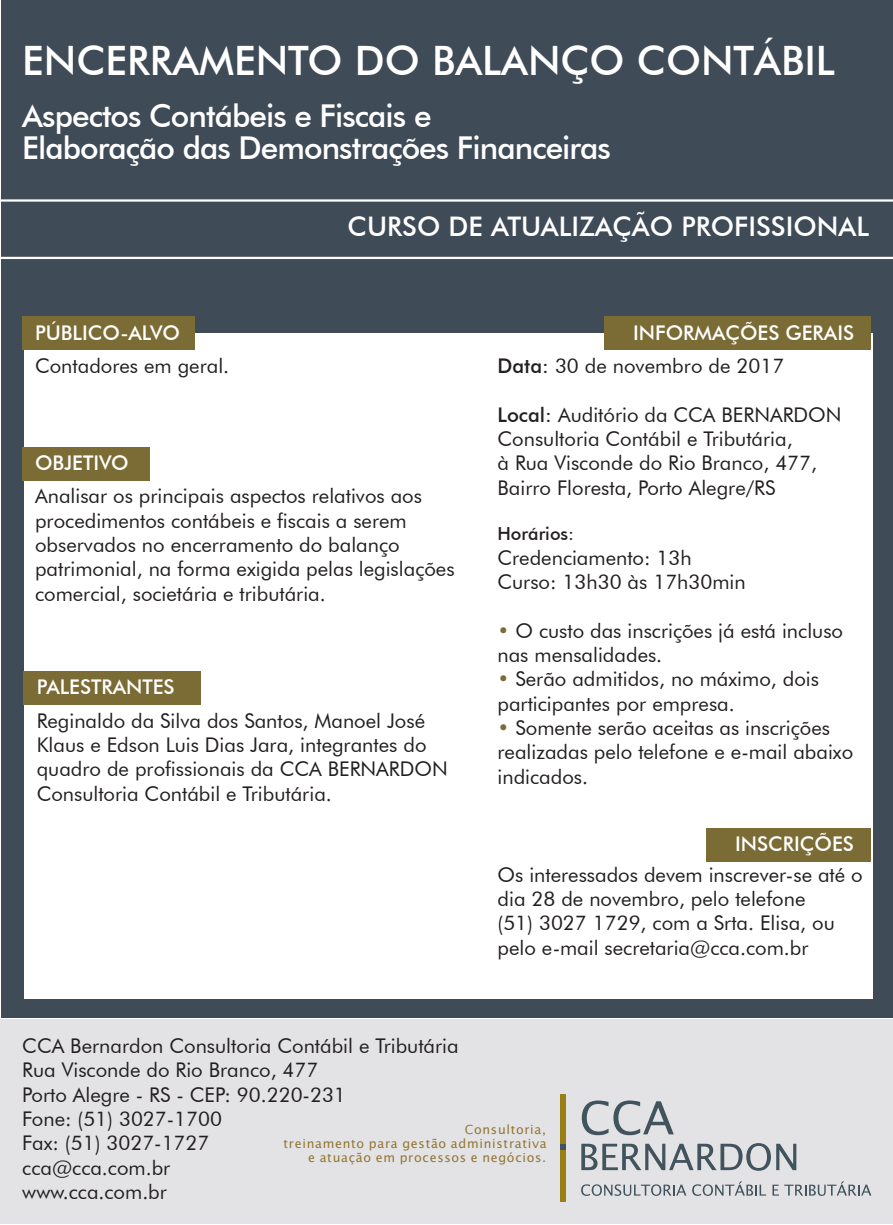
<style>
.page{position:relative;width:893px;height:1225px;background:#fff}
.page>*{position:absolute;margin:0;border:0;box-sizing:border-box;transform-origin:0 0}
.Título_1{font:500 40.5px "Futura BT";color:#fff}
.Título_2{font:500 31.5px "Futura BT";letter-spacing:-.03em;color:#fff}
.Título_Apoio{font:500 27px "Futura BT";color:#fff}
.Corpo{font:20.25px/24.3px "Futura BT";color:#231f20}
.Título_Secundário{font:500 20.25px "Futura BT";color:#fff}
.Rodapé{font:500 18px "Futura BT";color:#231f20}
.t1{font:12.6px/14.2px "Lucida Sans";letter-spacing:.055em;color:#937532;text-align:right}
.s1{font-weight:500}
.s2{color:#7b6b34}
</style>
<div class="page">
<div style="left:0;top:1019px;width:893px;height:204px;background:#e3e3e5"></div>
<div style="left:2px;top:0;width:891px;height:1017px;background:#404b58"></div>
<hr style="left:0;top:199px;width:893px;height:3px;background:#fff">
<hr style="left:0;top:257px;width:893px;height:2px;background:#fff">
<div style="left:24px;top:333px;width:848px;height:665px;background:#fff"></div>
<div style="left:22px;top:317px;width:173px;height:33px;background:#7b6b34"></div>
<div style="left:22px;top:447px;width:128px;height:33px;background:#7b6b34"></div>
<div style="left:24px;top:671px;width:177px;height:33px;background:#7b6b34"></div>
<div style="left:604px;top:317px;width:267px;height:33px;background:#7b6b34"></div>
<div style="left:706px;top:828px;width:165px;height:34px;background:#7b6b34"></div>
<div style="left:560px;top:1094px;width:5px;height:107px;background:#9a7e16"></div>
<svg style="left:560px;top:1144px;width:5px;height:6px"></svg>
<svg style="left:582px;top:1100px;width:92px;height:35px"></svg>
<svg style="left:581px;top:1143px;width:215px;height:27px"></svg>
<svg style="left:581px;top:1184px;width:105px;height:11px"></svg>
<svg style="left:692px;top:1181px;width:74px;height:14px"></svg>
<svg style="left:772px;top:1181px;width:99px;height:14px"></svg>
<p class="Título_1" style="left:22px;top:36px;width:814px">ENCERRAMENTO DO BALANÇO CONTÁBIL</p>
<p class="Título_2" style="left:22px;top:97px;width:411px">Aspectos Contábeis e Fiscais e</p>
<p class="Título_2" style="left:22px;top:128px;width:590px">Elaboração das Demonstrações Financeiras</p>
<p class="Título_Apoio" style="left:348px;top:210px;width:523px">CURSO DE ATUALIZAÇÃO PROFISSIONAL</p>
<p class="Título_Secundário" style="left:35px;top:320px;width:146px">PÚBLICO-ALVO</p>
<p class="Corpo" style="left:35px;top:353px;width:196px">Contadores em geral.</p>
<p class="Título_Secundário" style="left:35px;top:450px;width:95px">OBJETIVO</p>
<p class="Corpo" style="left:35px;top:484px;width:421px">Analisar os principais aspectos relativos aos procedimentos contábeis e fiscais a serem observados no encerramento do balanço patrimonial, na forma exigida pelas legislações comercial, societária e tributária.</p>
<p class="Título_Secundário" style="left:37px;top:674px;width:139px">PALESTRANTES</p>
<p class="Corpo" style="left:37px;top:708px;width:413px">Reginaldo da Silva dos Santos, Manoel José Klaus e Edson Luis Dias Jara, integrantes do quadro de profissionais da CCA BERNARDON Consultoria Contábil e Tributária.</p>
<p class="Título_Secundário" style="left:633px;top:320px;width:223px">INFORMAÇÕES GERAIS</p>
<p class="Corpo" style="left:497px;top:353px;width:288px"><span class="s1">Data:</span> 30 de novembro de 2017</p>
<p class="Corpo" style="left:497px;top:402px;width:345px"><span class="s1">Local:</span> Auditório da CCA BERNARDON<br>Consultoria Contábil e Tributária,</p>
<p class="Corpo" style="left:497px;top:451px;width:321px">à Rua Visconde do Rio Branco, 477,<br>Bairro Floresta, Porto Alegre/RS</p>
<p class="Rodapé" style="left:497px;top:523px;width:78px">Horários:</p>
<p class="Corpo" style="left:497px;top:545px;width:196px">Credenciamento: 13h</p>
<p class="Corpo" style="left:497px;top:569px;width:250px">Curso: 13h30 às 17h30min</p>
<p class="Corpo" style="left:497px;top:618px;width:347px"><span class="s2">•</span> O custo das inscrições já está incluso nas mensalidades.</p>
<p class="Corpo" style="left:497px;top:667px;width:323px"><span class="s2">•</span> Serão admitidos, no máximo, dois participantes por empresa.</p>
<p class="Corpo" style="left:497px;top:715px;width:357px"><span class="s2">•</span> Somente serão aceitas as inscrições realizadas pelo telefone e e-mail abaixo indicados.</p>
<p class="Título_Secundário" style="left:735px;top:832px;width:120px">INSCRIÇÕES</p>
<p class="Corpo" style="left:497px;top:862px;width:367px">Os interessados devem inscrever-se até o dia 28 de novembro, pelo telefone</p>
<p class="Corpo" style="left:497px;top:910px;width:339px">(51) 3027 1729, com a Srta. Elisa, ou pelo e-mail secretaria@cca.com.br</p>
<p class="Corpo" style="left:22px;top:1033px;width:438px">CCA Bernardon Consultoria Contábil e Tributária</p>
<p class="Corpo" style="left:22px;top:1058px;width:298px">Rua Visconde do Rio Branco, 477</p>
<p class="Corpo" style="left:22px;top:1082px;width:325px">Porto Alegre - RS - CEP: 90.220-231</p>
<p class="Corpo" style="left:22px;top:1106px;width:201px">Fone: (51) 3027-1700</p>
<p class="Corpo" style="left:22px;top:1130px;width:189px">Fax: (51) 3027-1727</p>
<p class="Corpo" style="left:22px;top:1155px;width:150px">cca@cca.com.br</p>
<p class="Corpo" style="left:22px;top:1179px;width:146px">www.cca.com.br</p>
<p class="t1" style="left:284px;top:1122px;width:265px">Consultoria,<br>treinamento para gestão administrativa e atuação em processos e negócios.</p>
</div>
